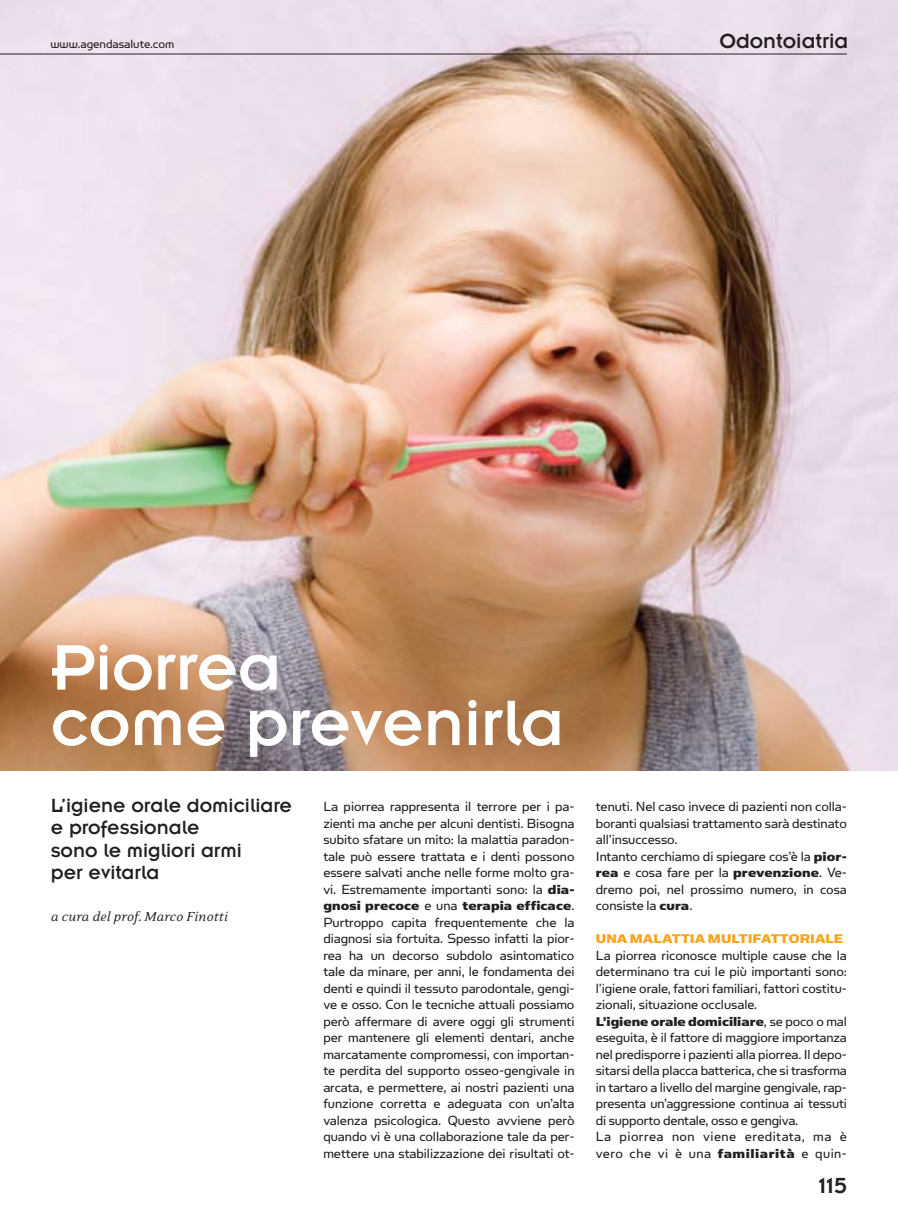
<style>
.page{position:relative;width:898px;height:1212px;background:#fff}
.page>*{position:absolute;margin:0;border:0;box-sizing:border-box;transform-origin:0 0}
.t1{font:70.5px/55.5px "Insignia LT Std";letter-spacing:-.005em;color:#fff}
.t2{font:24px "Insignia LT Std";color:#231f20}
.t3{font:22.5px "Insignia LT Std";color:#231f20}
.t4{font:21px/22.5px "Insignia LT Std";color:#231f20}
.t5{font:15px/16.5px "Simian Text Orangutan";letter-spacing:-.005em;color:#231f20;text-align:justify}
.t6{font:italic 15px "Eidetic Neo";letter-spacing:-.005em;color:#231f20}
.t7{font:14.25px "Simian Text Chimpanzee";letter-spacing:.005em;color:#231f20;scale:1.05 1}
.t8{font:14.25px "Simian Text Chimpanzee";letter-spacing:.005em;color:#faa41a;scale:1.05 1}
.t9{font:13.5px "Simian Display Orangutan";letter-spacing:-.005em;color:#231f20}
.s1{font-family:"Simian Text Chimpanzee";font-size:14.25px}
.s2{font-family:"Simian Text Orangutan";font-size:15px}
</style>
<div class="page">
<img style="left:0;top:0;width:897px;height:771px">
<hr style="left:0;top:54px;width:846px;height:1px;background:#231f20">
<p class="t9" style="left:50px;top:37px;width:125px">www.agendasalute.com</p>
<h3 class="t3" style="left:719px;top:29px;width:130px">Odontoiatria</h3>
<h1 class="t1" style="left:51px;top:640px;width:514px">Piorrea<br>come prevenirla</h1>
<h3 class="t4" style="left:51px;top:794px;width:242px">L’igiene orale domiciliare e professionale<br>sono le migliori armi<br>per evitarla</h3>
<p class="t6" style="left:51px;top:909px;width:178px">a cura del prof. Marco Finotti</p>
<p class="t5" style="left:323px;top:798px;width:252px">La piorrea rappresenta il terrore per i pa&shy;zienti ma anche per alcuni dentisti. Bisogna subito sfatare un mito: la malattia paradon&shy;tale può essere trattata e i denti possono essere salvati anche nelle forme molto gra&shy;vi. Estremamente importanti sono: la <span class="s1">dia-</span></p>
<p class="t7" style="left:323px;top:898px;width:240px">gnosi precoce <span class="s2">e una</span> terapia efficace<span class="s2">.</span></p>
<p class="t5" style="left:323px;top:914px;width:252px">Purtroppo capita frequentemente che la diagnosi sia fortuita. Spesso infatti la pior&shy;rea ha un decorso subdolo asintomatico tale da minare, per anni, le fondamenta dei denti e quindi il tessuto parodontale, gengi&shy;ve e osso. Con le tecniche attuali possiamo però affermare di avere oggi gli strumenti per mantenere gli elementi dentari, anche marcatamente compromessi, con importan&shy;te perdita del supporto osseo-gengivale in arcata, e permettere, ai nostri pazienti una funzione corretta e adeguata con un’alta valenza psicologica. Questo avviene però quando vi è una collaborazione tale da per&shy;mettere una stabilizzazione dei risultati ot-</p>
<p class="t5" style="left:595px;top:798px;width:252px;text-align:left">tenuti. Nel caso invece di pazienti non colla&shy;boranti qualsiasi trattamento sarà destinato all’insuccesso.<br>Intanto cerchiamo di spiegare cos’è la <span class="s1">pior&shy;rea</span> e cosa fare per la <span class="s1">prevenzione</span>. Ve&shy;dremo poi, nel prossimo numero, in cosa consiste la <span class="s1">cura</span>.</p>
<p class="t8" style="left:595px;top:931px;width:237px">UNA MALATTIA MULTIFATTORIALE</p>
<p class="t5" style="left:595px;top:947px;width:252px">La piorrea riconosce multiple cause che la determinano tra cui le più importanti sono: l’igiene orale, fattori familiari, fattori costitu&shy;zionali, situazione occlusale.</p>
<p class="t7" style="left:595px;top:1013px;width:240px">L’igiene orale domiciliare<span class="s2">, se poco o mal</span></p>
<p class="t5" style="left:595px;top:1029px;width:252px;text-align:left">eseguita, è il fattore di maggiore importanza nel predisporre i pazienti alla piorrea. Il depo&shy;sitarsi della placca batterica, che si trasforma in tartaro a livello del margine gengivale, rap&shy;presenta un’aggressione continua ai tessuti di supporto dentale, osso e gengiva.<br>La piorrea non viene ereditata, ma è vero che vi è una <span class="s1">familiarità</span> e quin-</p>
<h2 class="t2" style="left:818px;top:1173px;width:30px">115</h2>
</div>
